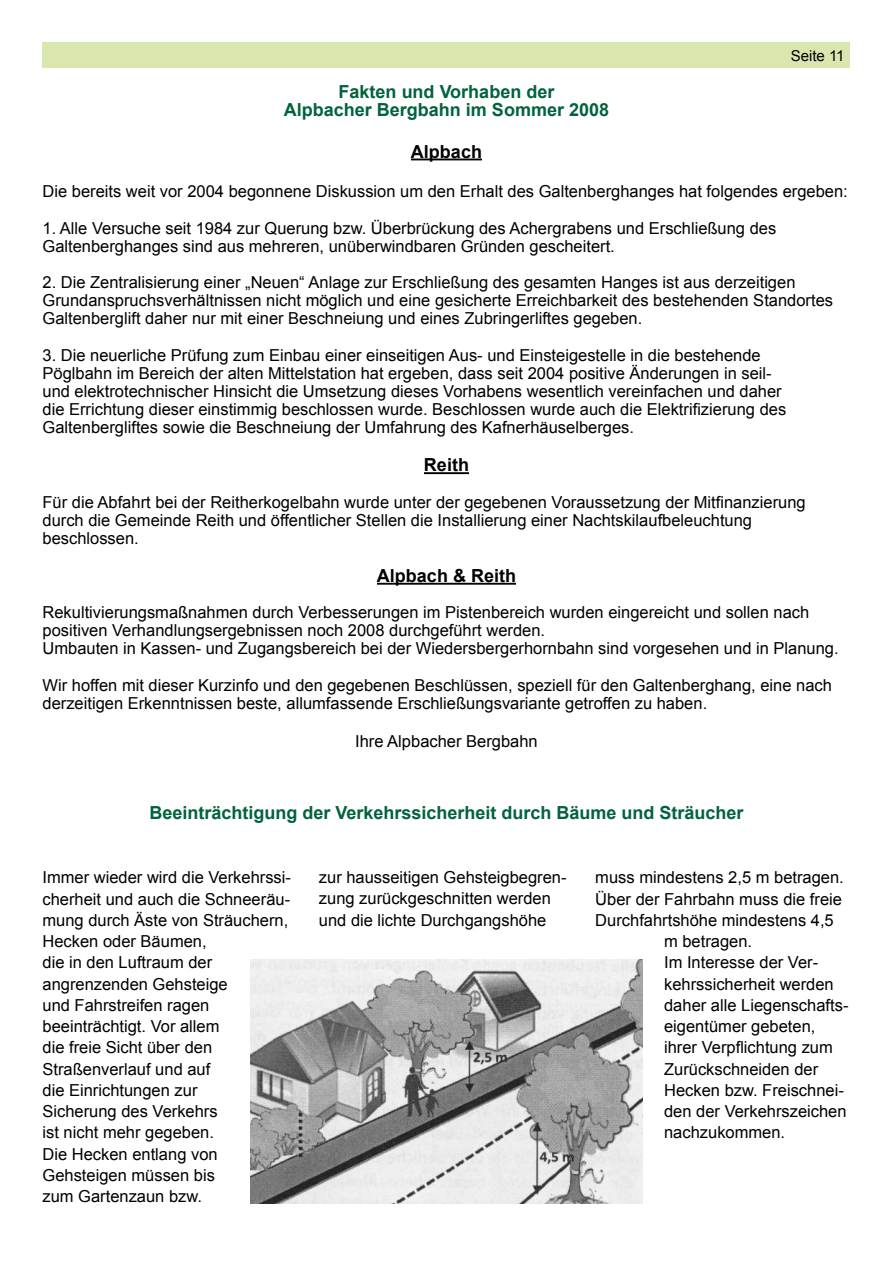
<style>
.page{position:relative;width:893px;height:1263px;background:#fff}
.page>*{position:absolute;margin:0;border:0;box-sizing:border-box;transform-origin:0 0}
.t1{font:700 18px/18px "Arial";color:#00633c;text-align:center}
.t2{font:700 18px "Arial";color:#000}
.t3{font:16.5px/21.3px "Arial";color:#000}
.t4{font:15px "Arial";color:#000}
</style>
<div class="page">
<div style="left:43px;top:43px;width:807px;height:25px;background:#d9e7af"></div>
<hr style="left:411px;top:159px;width:71px;height:1px;background:#000">
<hr style="left:424px;top:472px;width:45px;height:2px;background:#000">
<hr style="left:377px;top:583px;width:139px;height:2px;background:#000">
<img style="left:250px;top:959px;width:393px;height:244px">
<p class="t4" style="left:791px;top:47px;width:55px">Seite 11</p>
<p class="t1" style="left:284px;top:83px;width:327px">Fakten und Vorhaben der<br>Alpbacher Bergbahn im Sommer 2008</p>
<p class="t2" style="left:411px;top:141px;width:73px">Alpbach</p>
<p class="t3" style="left:43px;top:181px;width:807px">Die bereits weit vor 2004 begonnene Diskussion um den Erhalt des Galtenberghanges hat folgendes ergeben:</p>
<p class="t3" style="left:43px;top:219px;width:735px;line-height:18.1px">1. Alle Versuche seit 1984 zur Querung bzw. Überbrückung des Achergrabens und Erschließung des<br>Galtenberghanges sind aus mehreren, unüberwindbaren Gründen gescheitert.</p>
<p class="t3" style="left:43px;top:273px;width:792px;line-height:18.1px">2. Die Zentralisierung einer „Neuen“ Anlage zur Erschließung des gesamten Hanges ist aus derzeitigen<br>Grundanspruchsverhältnissen nicht möglich und eine gesicherte Erreichbarkeit des bestehenden Standortes<br>Galtenberglift daher nur mit einer Beschneiung und eines Zubringerliftes gegeben.</p>
<p class="t3" style="left:43px;top:346px;width:745px;line-height:18.1px">3. Die neuerliche Prüfung zum Einbau einer einseitigen Aus- und Einsteigestelle in die bestehende Pöglbahn im Bereich der alten Mittelstation hat ergeben, dass seit 2004 positive Änderungen in seil&shy;und elektrotechnischer Hinsicht die Umsetzung dieses Vorhabens wesentlich vereinfachen und daher die Errichtung dieser einstimmig beschlossen wurde. Beschlossen wurde auch die Elektrifizierung des Galtenbergliftes sowie die Beschneiung der Umfahrung des Kafnerhäuselberges.</p>
<p class="t2" style="left:424px;top:455px;width:46px">Reith</p>
<p class="t3" style="left:43px;top:493px;width:765px;line-height:18.1px">Für die Abfahrt bei der Reitherkogelbahn wurde unter der gegebenen Voraussetzung der Mitfinanzierung durch die Gemeinde Reith und öffentlicher Stellen die Installierung einer Nachtskilaufbeleuchtung beschlossen.</p>
<p class="t2" style="left:377px;top:565px;width:141px">Alpbach &amp; Reith</p>
<p class="t3" style="left:43px;top:603px;width:798px;line-height:18.1px">Rekultivierungsmaßnahmen durch Verbesserungen im Pistenbereich wurden eingereicht und sollen nach positiven Verhandlungsergebnissen noch 2008 durchgeführt werden.<br>Umbauten in Kassen- und Zugangsbereich bei der Wiedersbergerhornbahn sind vorgesehen und in Planung.</p>
<p class="t3" style="left:43px;top:676px;width:791px;line-height:18.1px">Wir hoffen mit dieser Kurzinfo und den gegebenen Beschlüssen, speziell für den Galtenberghang, eine nach derzeitigen Erkenntnissen beste, allumfassende Erschließungsvariante getroffen zu haben.</p>
<p class="t3" style="left:355px;top:730px;width:184px">Ihre Alpbacher Bergbahn</p>
<p class="t1" style="left:149px;top:804px;width:596px">Beeinträchtigung der Verkehrssicherheit durch Bäume und Sträucher</p>
<p class="t3" style="left:43px;top:867px;width:250px">Immer wieder wird die Verkehrssi&shy;cherheit und auch die Schneeräu&shy;mung durch Äste von Sträuchern,<br>Hecken oder Bäumen,<br>die in den Luftraum der angrenzenden Gehsteige<br>und Fahrstreifen ragen beeinträchtigt. Vor allem<br>die freie Sicht über den<br>Straßenverlauf und auf<br>die Einrichtungen zur<br>Sicherung des Verkehrs<br>ist nicht mehr gegeben.<br>Die Hecken entlang von<br>Gehsteigen müssen bis<br>zum Gartenzaun bzw.</p>
<p class="t3" style="left:319px;top:867px;width:249px">zur hausseitigen Gehsteigbegren&shy;zung zurückgeschnitten werden und die lichte Durchgangshöhe</p>
<p class="t3" style="left:595px;top:867px;width:250px">muss mindestens 2,5 m betragen.</p>
<p class="t3" style="left:595px;top:888px;width:248px">Über der Fahrbahn muss die freie</p>
<p class="t3" style="left:595px;top:909px;width:240px">Durchfahrtshöhe mindestens 4,5</p>
<p class="t3" style="left:664px;top:930px;width:90px">m betragen.</p>
<p class="t3" style="left:664px;top:952px;width:156px">Im Interesse der Ver-</p>
<p class="t3" style="left:664px;top:973px;width:171px">kehrssicherheit werden</p>
<p class="t3" style="left:664px;top:994px;width:186px">daher alle Liegenschafts-</p>
<p class="t3" style="left:664px;top:1015px;width:153px">eigentümer gebeten,</p>
<p class="t3" style="left:664px;top:1037px;width:170px">ihrer Verpflichtung zum</p>
<p class="t3" style="left:664px;top:1058px;width:156px">Zurückschneiden der</p>
<p class="t3" style="left:664px;top:1079px;width:181px">Hecken bzw. Freischnei-</p>
<p class="t3" style="left:664px;top:1100px;width:184px">den der Verkehrszeichen</p>
<p class="t3" style="left:664px;top:1122px;width:123px">nachzukommen.</p>
</div>
